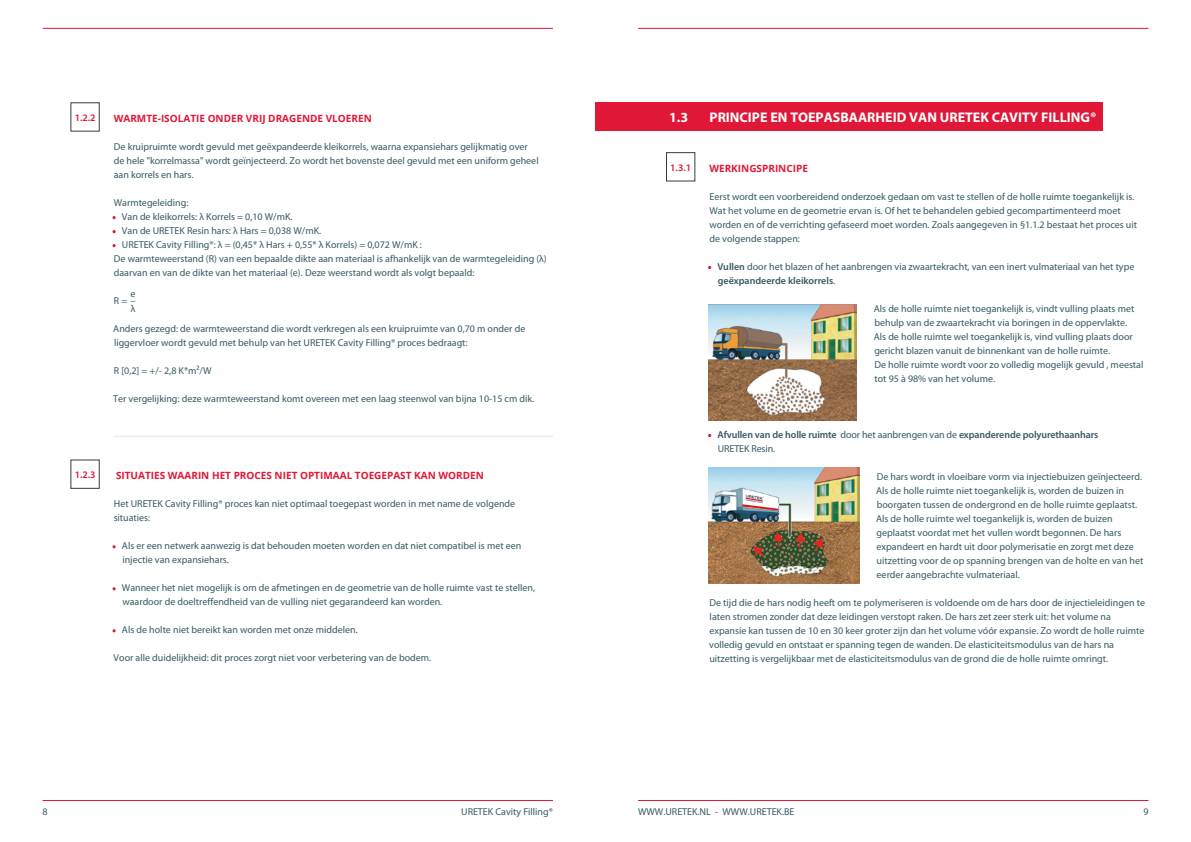
<style>
.page{position:relative;width:1191px;height:842px;background:#fff}
.page>*{position:absolute;margin:0;border:0;box-sizing:border-box;transform-origin:0 0}
.t1{font:700 14px "Myriad Pro";color:#fff}
.Body{font:10px/14px "Myriad Pro";color:#365963}
.t2{font:700 10px "Open Sans";color:#e01736}
.Body-2{font:600 10px/14px "Myriad Pro";letter-spacing:-.01em;color:#365963}
.t3{font:600 10px "Myriad Pro";color:#e01736}
.s1{color:#e01736}
.s2{font-weight:600}
.s3{font-weight:400;color:#e01736}
.s4{font-weight:400}
</style>
<div class="page">
<hr style="left:43px;top:800px;width:510px;height:1px;background:#e01736">
<hr style="left:43px;top:28px;width:510px;height:1px;background:#e01736">
<hr style="left:638px;top:800px;width:510px;height:1px;background:#e01736">
<hr style="left:638px;top:28px;width:510px;height:1px;background:#e01736">
<hr style="left:113px;top:436px;width:440px;height:1px;background:#e5e6e8">
<div style="left:595px;top:103px;width:508px;height:28px;background:#e01736"></div>
<div style="left:666px;top:152px;width:29px;height:29px;border:1px solid #353b40"></div>
<img style="left:709px;top:305px;width:148px;height:115px">
<img style="left:709px;top:468px;width:150px;height:116px">
<p class="t3" style="left:75px;top:111px;width:22px">1.2.2</p>
<p class="t2" style="left:114px;top:112px;width:259px">WARMTE-ISOLATIE ONDER VRIJ DRAGENDE VLOEREN</p>
<p class="Body" style="left:114px;top:140px;width:426px">De kruipruimte wordt gevuld met geëxpandeerde kleikorrels, waarna expansiehars gelijkmatig over de hele "korrelmassa" wordt geïnjecteerd. Zo wordt het bovenste deel gevuld met een uniform geheel aan korrels en hars.</p>
<p class="Body" style="left:114px;top:196px;width:76px">Warmtegeleiding:</p>
<p class="Body" style="left:113px;top:210px;width:181px"><span class="s1">•</span> Van de kleikorrels: λ Korrels = 0,10 W/mK.</p>
<p class="Body" style="left:113px;top:224px;width:210px"><span class="s1">•</span> Van de URETEK Resin hars: λ Hars = 0,038 W/mK.</p>
<p class="Body" style="left:113px;top:238px;width:311px"><span class="s1">•</span> URETEK Cavity Filling®: λ = (0,45* λ Hars + 0,55* λ Korrels) = 0,072 W/mK :</p>
<p class="Body" style="left:114px;top:252px;width:434px">De warmteweerstand (R) van een bepaalde dikte aan materiaal is afhankelijk van de warmtegeleiding (λ) daarvan en van de dikte van het materiaal (e). Deze weerstand wordt als volgt bepaald:</p>
<p class="Body" style="left:114px;top:294px;width:23px">R = –</p>
<p class="Body" style="left:131px;top:287px;width:7px">e</p>
<p class="Body" style="left:131px;top:302px;width:6px">λ</p>
<p class="Body" style="left:113px;top:322px;width:413px">Anders gezegd: de warmteweerstand die wordt verkregen als een kruipruimte van 0,70 m onder de liggervloer wordt gevuld met behulp van het URETEK Cavity Filling® proces bedraagt:</p>
<p class="Body" style="left:114px;top:364px;width:99px">R [0,2] = +/- 2,8 K*m²/W</p>
<p class="Body" style="left:113px;top:392px;width:422px">Ter vergelijking: deze warmteweerstand komt overeen met een laag steenwol van bijna 10-15 cm dik.</p>
<p class="t3" style="left:75px;top:468px;width:22px">1.2.3</p>
<p class="t2" style="left:116px;top:469px;width:369px">SITUATIES WAARIN HET PROCES NIET OPTIMAAL TOEGEPAST KAN WORDEN</p>
<p class="Body" style="left:114px;top:497px;width:403px">Het URETEK Cavity Filling® proces kan niet optimaal toegepast worden in met name de volgende situaties:</p>
<p class="Body" style="left:122px;top:539px;width:400px;text-indent:-10px"><span class="s1">•</span> Als er een netwerk aanwezig is dat behouden moeten worden en dat niet compatibel is met een injectie van expansiehars.</p>
<p class="Body" style="left:122px;top:581px;width:414px;text-indent:-10px"><span class="s1">•</span> Wanneer het niet mogelijk is om de afmetingen en de geometrie van de holle ruimte vast te stellen, waardoor de doeltreffendheid van de vulling niet gegarandeerd kan worden.</p>
<p class="Body" style="left:113px;top:623px;width:247px"><span class="s1">•</span> Als de holte niet bereikt kan worden met onze middelen.</p>
<p class="Body" style="left:114px;top:651px;width:319px">Voor alle duidelijkheid: dit proces zorgt niet voor verbetering van de bodem.</p>
<p class="t1" style="left:669px;top:110px;width:21px">1.3</p>
<p class="t1" style="left:709px;top:110px;width:388px">PRINCIPE EN TOEPASBAARHEID VAN URETEK CAVITY FILLING®</p>
<p class="t3" style="left:670px;top:161px;width:22px">1.3.1</p>
<p class="t2" style="left:709px;top:161px;width:100px">WERKINGSPRINCIPE</p>
<p class="Body" style="left:709px;top:190px;width:429px">Eerst wordt een voorbereidend onderzoek gedaan om vast te stellen of de holle ruimte toegankelijk is.<br>Wat het volume en de geometrie ervan is. Of het te behandelen gebied gecompartimenteerd moet worden en of de verrichting gefaseerd moet worden. Zoals aangegeven in §1.1.2 bestaat het proces uit de volgende stappen:</p>
<p class="Body" style="left:718px;top:260px;width:418px;text-indent:-10px"><span class="s1">•</span> <span class="s2">Vullen</span> door het blazen of het aanbrengen via zwaartekracht, van een inert vulmateriaal van het type <span class="s2">geëxpandeerde kleikorrels</span>.</p>
<p class="Body" style="left:873px;top:302px;width:271px">Als de holle ruimte niet toegankelijk is, vindt vulling plaats met behulp van de zwaartekracht via boringen in de oppervlakte.<br>Als de holle ruimte wel toegankelijk is, vind vulling plaats door gericht blazen vanuit de binnenkant van de holle ruimte.<br>De holle ruimte wordt voor zo volledig mogelijk gevuld , meestal tot 95 à 98% van het volume.</p>
<p class="Body-2" style="left:718px;top:427px;width:382px;text-indent:-10px"><span class="s3">•</span> Afvullen van de holle ruimte <span class="s4">door het aanbrengen van de</span> expanderende polyurethaanhars<br><span class="s4">URETEK Resin.</span></p>
<p class="Body" style="left:876px;top:470px;width:269px">De hars wordt in vloeibare vorm via injectiebuizen geïnjecteerd.<br>Als de holle ruimte niet toegankelijk is, worden de buizen in boorgaten tussen de ondergrond en de holle ruimte geplaatst.<br>Als de holle ruimte wel toegankelijk is, worden de buizen geplaatst voordat met het vullen wordt begonnen. De hars expandeert en hardt uit door polymerisatie en zorgt met deze uitzetting voor de op spanning brengen van de holte en van het eerder aangebrachte vulmateriaal.</p>
<p class="Body" style="left:709px;top:596px;width:437px">De tijd die de hars nodig heeft om te polymeriseren is voldoende om de hars door de injectieleidingen te laten stromen zonder dat deze leidingen verstopt raken. De hars zet zeer sterk uit: het volume na expansie kan tussen de 10 en 30 keer groter zijn dan het volume vóór expansie. Zo wordt de holle ruimte volledig gevuld en ontstaat er spanning tegen de wanden. De elasticiteitsmodulus van de hars na uitzetting is vergelijkbaar met de elasticiteitsmodulus van de grond die de holle ruimte omringt.</p>
<p class="Body" style="left:43px;top:805px;width:7px">8</p>
<p class="Body" style="left:461px;top:805px;width:93px">URETEK Cavity Filling®</p>
<p class="Body" style="left:638px;top:805px;width:158px">WWW.URETEK.NL - WWW.URETEK.BE</p>
<p class="Body" style="left:1143px;top:805px;width:7px">9</p>
</div>
